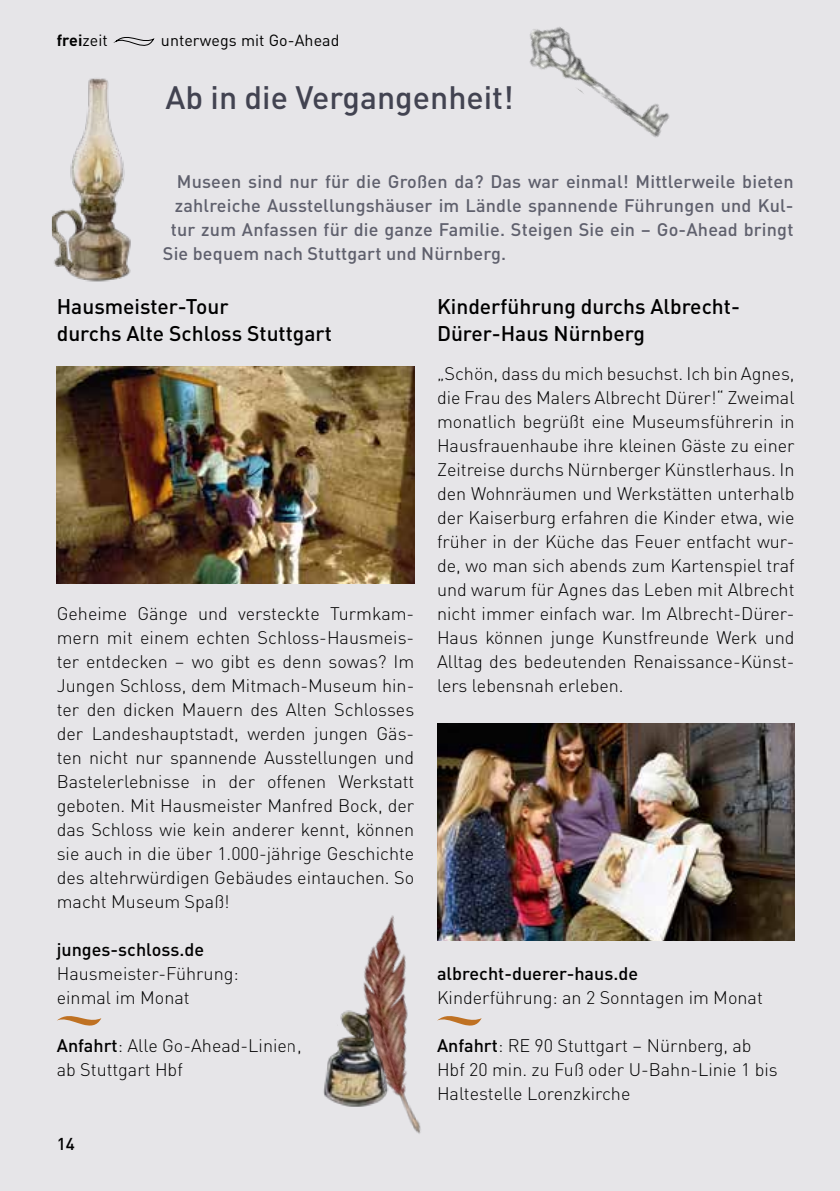
<style>
.page{position:relative;width:840px;height:1191px;background:#fff}
.page>*{position:absolute;margin:0;border:0;box-sizing:border-box;transform-origin:0 0}
.t1{font:500 32px "DIN Pro";color:#424351}
.t2{font:500 21px/27px "DIN Pro";color:#000}
.t3{font:300 18px/24px "DIN Pro";color:#000}
.t4{font:500 18px "DIN Pro";letter-spacing:.01em;color:#5f606d}
.t5{font:500 18px "DIN Pro";color:#000}
.t6{font:500 17px "DIN Pro";color:#000}
.t7{font:16px "DIN Pro";letter-spacing:.005em;color:#000}
.t8{font:700 16px "DIN Pro";color:#000}
.s1{font-weight:400}
.s2{font-weight:500}
</style>
<div class="page">
<div style="left:0;top:0;width:839px;height:1191px;background:#e6e5e8"></div>
<svg style="left:113px;top:37px;width:42px;height:9px"></svg>
<svg style="left:57px;top:1016px;width:44px;height:10px"></svg>
<svg style="left:437px;top:1016px;width:44px;height:10px"></svg>
<img style="left:57px;top:366px;width:357px;height:217px">
<img style="left:437px;top:723px;width:357px;height:217px">
<img style="left:52px;top:78px;width:79px;height:204px">
<img style="left:323px;top:1010px;width:34px;height:97px">
<img style="left:357px;top:915px;width:64px;height:219px">
<img style="left:529px;top:27px;width:141px;height:111px">
<p class="t8" style="left:57px;top:28px;width:53px">frei<span class="s1">zeit</span></p>
<p class="t7" style="left:161px;top:28px;width:180px">unterwegs mit Go-Ahead</p>
<h1 class="t1" style="left:165px;top:73px;width:349px">Ab in die Vergangenheit!</h1>
<p class="t4" style="left:177px;top:168px;width:618px">Museen sind nur für die Großen da? Das war einmal! Mittlerweile bieten</p>
<p class="t4" style="left:175px;top:192px;width:620px">zahlreiche Ausstellungshäuser im Ländle spannende Führungen und Kul-</p>
<p class="t4" style="left:171px;top:216px;width:623px">tur zum Anfassen für die ganze Familie. Steigen Sie ein – Go-Ahead bringt</p>
<p class="t4" style="left:163px;top:240px;width:344px">Sie bequem nach Stuttgart und Nürnberg.</p>
<p class="t2" style="left:57px;top:292px;width:276px">Hausmeister-Tour<br>durchs Alte Schloss Stuttgart</p>
<p class="t3" style="left:57px;top:600px;width:359px;text-align:justify">Geheime Gänge und versteckte Turmkam&shy;mern mit einem echten Schloss-Hausmeis&shy;ter entdecken – wo gibt es denn sowas? Im Jungen Schloss, dem Mitmach-Museum hin&shy;ter den dicken Mauern des Alten Schlosses der Landeshauptstadt, werden jungen Gäs&shy;ten nicht nur spannende Ausstellungen und Bastelerlebnisse in der offenen Werkstatt geboten. Mit Hausmeister Manfred Bock, der das Schloss wie kein anderer kennt, können sie auch in die über 1.000-jährige Geschichte des altehrwürdigen Gebäudes eintauchen. So macht Museum Spaß!</p>
<p class="t5" style="left:57px;top:936px;width:149px">junges-schloss.de</p>
<p class="t3" style="left:57px;top:960px;width:183px">Hausmeister-Führung: einmal im Monat</p>
<p class="t3" style="left:57px;top:1032px;width:246px"><span class="s2">Anfahrt</span>: Alle Go-Ahead-Linien, ab Stuttgart Hbf</p>
<p class="t6" style="left:57px;top:1130px;width:20px">14</p>
<p class="t2" style="left:437px;top:292px;width:304px">Kinderführung durchs Albrecht-<br>Dürer-Haus Nürnberg</p>
<p class="t3" style="left:437px;top:360px;width:359px;text-align:justify">„Schön, dass du mich besuchst. Ich bin Agnes, die Frau des Malers Albrecht Dürer!“ Zweimal monatlich begrüßt eine Museumsführerin in Hausfrauenhaube ihre kleinen Gäste zu einer Zeitreise durchs Nürnberger Künstlerhaus. In den Wohnräumen und Werkstätten unterhalb der Kaiserburg erfahren die Kinder etwa, wie früher in der Küche das Feuer entfacht wur&shy;de, wo man sich abends zum Kartenspiel traf und warum für Agnes das Leben mit Albrecht nicht immer einfach war. Im Albrecht-Dürer-Haus können junge Kunstfreunde Werk und Alltag des bedeutenden Renaissance-Künst&shy;lers lebensnah erleben.</p>
<p class="t5" style="left:437px;top:960px;width:202px">albrecht-duerer-haus.de</p>
<p class="t3" style="left:437px;top:984px;width:327px">Kinderführung: an 2 Sonntagen im Monat</p>
<p class="t3" style="left:437px;top:1032px;width:342px"><span class="s2">Anfahrt</span>: RE 90 Stuttgart – Nürnberg, ab<br>Hbf 20 min. zu Fuß oder U-Bahn-Linie 1 bis<br>Haltestelle Lorenzkirche</p>
</div>
